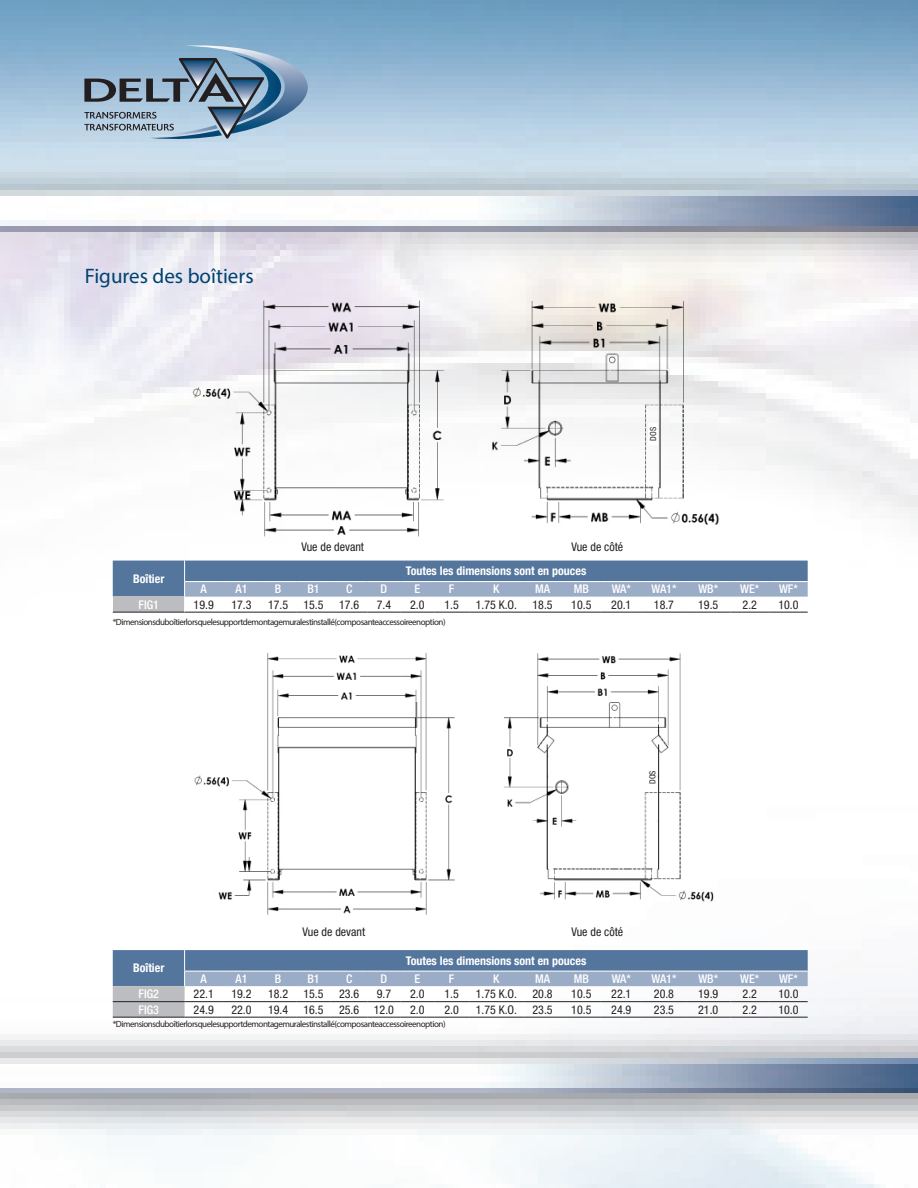
<style>
.page{position:relative;width:918px;height:1188px;background:#fff}
.page>*{position:absolute;margin:0;border:0;box-sizing:border-box;transform-origin:0 0}
.SOUS-TITRE_1{font:21px "Myriad Pro";color:#004270}
.t1{font:condensed 12px "Helvetica Neue LT Std";color:#231f20}
.Voltage_Heading{font:700 condensed 12px "Helvetica Neue LT Std";color:#fff}
.Voltage_Heading-2{font:500 condensed 12px "Helvetica Neue LT Std";color:#fff}
.t2{font:9px "Myriad Pro";letter-spacing:-.05em;color:#231f20}
.t3{font:condensed 8.4px "Helvetica Neue LT Std";color:#231f20}
</style>
<div class="page">
<img style="left:0;top:0;width:918px;height:1188px">
<svg style="left:84px;top:45px;width:224px;height:94px;background:#819eb6"></svg>
<img style="left:187px;top:297px;width:538px;height:242px">
<hr style="left:113px;top:612px;width:72px;height:1px;background:#231f20">
<hr style="left:185px;top:612px;width:38px;height:1px;background:#231f20">
<hr style="left:223px;top:612px;width:37px;height:1px;background:#231f20">
<hr style="left:260px;top:612px;width:36px;height:1px;background:#231f20">
<hr style="left:296px;top:612px;width:35px;height:1px;background:#231f20">
<hr style="left:331px;top:612px;width:37px;height:1px;background:#231f20">
<hr style="left:368px;top:612px;width:32px;height:1px;background:#231f20">
<hr style="left:400px;top:612px;width:34px;height:1px;background:#231f20">
<hr style="left:434px;top:612px;width:35px;height:1px;background:#231f20">
<hr style="left:469px;top:612px;width:54px;height:1px;background:#231f20">
<hr style="left:523px;top:612px;width:39px;height:1px;background:#231f20">
<hr style="left:562px;top:612px;width:39px;height:1px;background:#231f20">
<hr style="left:601px;top:612px;width:41px;height:1px;background:#231f20">
<hr style="left:642px;top:612px;width:44px;height:1px;background:#231f20">
<hr style="left:686px;top:612px;width:44px;height:1px;background:#231f20">
<hr style="left:730px;top:612px;width:39px;height:1px;background:#231f20">
<hr style="left:769px;top:612px;width:39px;height:1px;background:#231f20">
<svg style="left:113px;top:561px;width:695px;height:51px"></svg>
<hr style="left:113px;top:1017px;width:72px;height:1px;background:#231f20">
<svg style="left:113px;top:950px;width:695px;height:67px"></svg>
<hr style="left:113px;top:1001px;width:72px;height:1px;background:#231f20">
<hr style="left:185px;top:1001px;width:38px;height:1px;background:#231f20">
<hr style="left:223px;top:1001px;width:37px;height:1px;background:#231f20">
<hr style="left:260px;top:1001px;width:36px;height:1px;background:#231f20">
<hr style="left:296px;top:1001px;width:35px;height:1px;background:#231f20">
<hr style="left:331px;top:1001px;width:37px;height:1px;background:#231f20">
<hr style="left:368px;top:1001px;width:32px;height:1px;background:#231f20">
<hr style="left:400px;top:1001px;width:34px;height:1px;background:#231f20">
<hr style="left:434px;top:1001px;width:35px;height:1px;background:#231f20">
<hr style="left:469px;top:1001px;width:54px;height:1px;background:#231f20">
<hr style="left:523px;top:1001px;width:39px;height:1px;background:#231f20">
<hr style="left:562px;top:1001px;width:39px;height:1px;background:#231f20">
<hr style="left:601px;top:1001px;width:41px;height:1px;background:#231f20">
<hr style="left:642px;top:1001px;width:44px;height:1px;background:#231f20">
<hr style="left:686px;top:1001px;width:44px;height:1px;background:#231f20">
<hr style="left:730px;top:1001px;width:39px;height:1px;background:#231f20">
<hr style="left:769px;top:1001px;width:39px;height:1px;background:#231f20">
<hr style="left:185px;top:1017px;width:38px;height:1px;background:#231f20">
<hr style="left:223px;top:1017px;width:37px;height:1px;background:#231f20">
<hr style="left:260px;top:1017px;width:36px;height:1px;background:#231f20">
<hr style="left:296px;top:1017px;width:35px;height:1px;background:#231f20">
<hr style="left:331px;top:1017px;width:37px;height:1px;background:#231f20">
<hr style="left:368px;top:1017px;width:32px;height:1px;background:#231f20">
<hr style="left:400px;top:1017px;width:34px;height:1px;background:#231f20">
<hr style="left:434px;top:1017px;width:35px;height:1px;background:#231f20">
<hr style="left:469px;top:1017px;width:54px;height:1px;background:#231f20">
<hr style="left:523px;top:1017px;width:39px;height:1px;background:#231f20">
<hr style="left:562px;top:1017px;width:39px;height:1px;background:#231f20">
<hr style="left:601px;top:1017px;width:41px;height:1px;background:#231f20">
<hr style="left:642px;top:1017px;width:44px;height:1px;background:#231f20">
<hr style="left:686px;top:1017px;width:44px;height:1px;background:#231f20">
<hr style="left:730px;top:1017px;width:39px;height:1px;background:#231f20">
<hr style="left:769px;top:1017px;width:39px;height:1px;background:#231f20">
<img style="left:182px;top:646px;width:543px;height:272px">
<div style="left:648px;top:423px;width:10px;height:21px;background:#fff"></div>
<div style="left:648px;top:767px;width:9px;height:21px;background:#fff"></div>
<p class="SOUS-TITRE_1" style="left:85px;top:263px;width:170px">Figures des boîtiers</p>
<p class="t3" style="left:648px;top:441px;width:15px;rotate:-90deg">DOS</p>
<p class="t1" style="left:301px;top:540px;width:64px">Vue de devant</p>
<p class="t1" style="left:571px;top:540px;width:53px">Vue de côté</p>
<p class="Voltage_Heading" style="left:133px;top:571px;width:33px">Boîtier</p>
<p class="Voltage_Heading" style="left:406px;top:564px;width:182px">Toutes les dimensions sont en pouces</p>
<p class="Voltage_Heading-2" style="left:201px;top:582px;width:8px">A</p>
<p class="Voltage_Heading-2" style="left:235px;top:582px;width:13px">A1</p>
<p class="Voltage_Heading-2" style="left:275px;top:582px;width:8px">B</p>
<p class="Voltage_Heading-2" style="left:307px;top:582px;width:14px">B1</p>
<p class="Voltage_Heading-2" style="left:346px;top:582px;width:8px">C</p>
<p class="Voltage_Heading-2" style="left:381px;top:582px;width:8px">D</p>
<p class="Voltage_Heading-2" style="left:414px;top:582px;width:7px">E</p>
<p class="Voltage_Heading-2" style="left:449px;top:582px;width:7px">F</p>
<p class="Voltage_Heading-2" style="left:493px;top:582px;width:8px">K</p>
<p class="Voltage_Heading-2" style="left:535px;top:582px;width:16px">MA</p>
<p class="Voltage_Heading-2" style="left:574px;top:582px;width:17px">MB</p>
<p class="Voltage_Heading-2" style="left:612px;top:582px;width:21px">WA*</p>
<p class="Voltage_Heading-2" style="left:652px;top:582px;width:26px">WA1*</p>
<p class="Voltage_Heading-2" style="left:698px;top:582px;width:21px">WB*</p>
<p class="Voltage_Heading-2" style="left:740px;top:582px;width:21px">WE*</p>
<p class="Voltage_Heading-2" style="left:779px;top:582px;width:20px">WF*</p>
<p class="Voltage_Heading-2" style="left:138px;top:597px;width:22px">FIG1</p>
<p class="t1" style="left:194px;top:597px;width:22px">19.9</p>
<p class="t1" style="left:231px;top:597px;width:22px">17.3</p>
<p class="t1" style="left:268px;top:597px;width:22px">17.5</p>
<p class="t1" style="left:303px;top:597px;width:22px">15.5</p>
<p class="t1" style="left:339px;top:597px;width:22px">17.6</p>
<p class="t1" style="left:377px;top:597px;width:16px">7.4</p>
<p class="t1" style="left:410px;top:597px;width:16px">2.0</p>
<p class="t1" style="left:445px;top:597px;width:16px">1.5</p>
<p class="t1" style="left:476px;top:597px;width:43px">1.75 K.O.</p>
<p class="t1" style="left:533px;top:597px;width:22px">18.5</p>
<p class="t1" style="left:571px;top:597px;width:22px">10.5</p>
<p class="t1" style="left:611px;top:597px;width:22px">20.1</p>
<p class="t1" style="left:654px;top:597px;width:22px">18.7</p>
<p class="t1" style="left:698px;top:597px;width:22px">19.5</p>
<p class="t1" style="left:743px;top:597px;width:16px">2.2</p>
<p class="t1" style="left:778px;top:597px;width:22px">10.0</p>
<p class="t2" style="left:113px;top:616px;width:334px">* Dimensions du boîtier lorsque le support de montage mural est installé (composante accessoire en option)</p>
<p class="t3" style="left:648px;top:784px;width:15px;rotate:-90deg">DOS</p>
<p class="Voltage_Heading" style="left:133px;top:961px;width:33px">Boîtier</p>
<p class="t1" style="left:303px;top:925px;width:64px">Vue de devant</p>
<p class="t1" style="left:571px;top:925px;width:53px">Vue de côté</p>
<p class="Voltage_Heading" style="left:406px;top:953px;width:182px">Toutes les dimensions sont en pouces</p>
<p class="Voltage_Heading-2" style="left:201px;top:972px;width:8px">A</p>
<p class="Voltage_Heading-2" style="left:235px;top:972px;width:13px">A1</p>
<p class="Voltage_Heading-2" style="left:275px;top:972px;width:8px">B</p>
<p class="Voltage_Heading-2" style="left:307px;top:972px;width:14px">B1</p>
<p class="Voltage_Heading-2" style="left:346px;top:972px;width:8px">C</p>
<p class="Voltage_Heading-2" style="left:381px;top:972px;width:8px">D</p>
<p class="Voltage_Heading-2" style="left:414px;top:972px;width:7px">E</p>
<p class="Voltage_Heading-2" style="left:449px;top:972px;width:7px">F</p>
<p class="Voltage_Heading-2" style="left:493px;top:972px;width:8px">K</p>
<p class="Voltage_Heading-2" style="left:535px;top:972px;width:16px">MA</p>
<p class="Voltage_Heading-2" style="left:574px;top:972px;width:17px">MB</p>
<p class="Voltage_Heading-2" style="left:612px;top:972px;width:21px">WA*</p>
<p class="Voltage_Heading-2" style="left:652px;top:972px;width:26px">WA1*</p>
<p class="Voltage_Heading-2" style="left:698px;top:972px;width:21px">WB*</p>
<p class="Voltage_Heading-2" style="left:740px;top:972px;width:21px">WE*</p>
<p class="Voltage_Heading-2" style="left:779px;top:972px;width:20px">WF*</p>
<p class="Voltage_Heading-2" style="left:138px;top:987px;width:22px">FIG2</p>
<p class="t1" style="left:194px;top:987px;width:22px">22.1</p>
<p class="t1" style="left:231px;top:987px;width:22px">19.2</p>
<p class="t1" style="left:268px;top:987px;width:22px">18.2</p>
<p class="t1" style="left:303px;top:987px;width:22px">15.5</p>
<p class="t1" style="left:339px;top:987px;width:22px">23.6</p>
<p class="t1" style="left:377px;top:987px;width:16px">9.7</p>
<p class="t1" style="left:410px;top:987px;width:16px">2.0</p>
<p class="t1" style="left:445px;top:987px;width:16px">1.5</p>
<p class="t1" style="left:476px;top:987px;width:43px">1.75 K.O.</p>
<p class="t1" style="left:533px;top:987px;width:22px">20.8</p>
<p class="t1" style="left:571px;top:987px;width:22px">10.5</p>
<p class="t1" style="left:611px;top:987px;width:22px">22.1</p>
<p class="t1" style="left:654px;top:987px;width:22px">20.8</p>
<p class="t1" style="left:698px;top:987px;width:22px">19.9</p>
<p class="t1" style="left:743px;top:987px;width:16px">2.2</p>
<p class="t1" style="left:778px;top:987px;width:22px">10.0</p>
<p class="Voltage_Heading-2" style="left:138px;top:1002px;width:22px">FIG3</p>
<p class="t1" style="left:194px;top:1003px;width:22px">24.9</p>
<p class="t1" style="left:231px;top:1003px;width:22px">22.0</p>
<p class="t1" style="left:268px;top:1003px;width:22px">19.4</p>
<p class="t1" style="left:303px;top:1003px;width:22px">16.5</p>
<p class="t1" style="left:339px;top:1003px;width:22px">25.6</p>
<p class="t1" style="left:374px;top:1003px;width:22px">12.0</p>
<p class="t1" style="left:410px;top:1003px;width:16px">2.0</p>
<p class="t1" style="left:445px;top:1003px;width:16px">2.0</p>
<p class="t1" style="left:476px;top:1003px;width:43px">1.75 K.O.</p>
<p class="t1" style="left:533px;top:1003px;width:22px">23.5</p>
<p class="t1" style="left:571px;top:1003px;width:22px">10.5</p>
<p class="t1" style="left:611px;top:1003px;width:22px">24.9</p>
<p class="t1" style="left:654px;top:1003px;width:22px">23.5</p>
<p class="t1" style="left:698px;top:1003px;width:22px">21.0</p>
<p class="t1" style="left:743px;top:1003px;width:16px">2.2</p>
<p class="t1" style="left:778px;top:1003px;width:22px">10.0</p>
<p class="t2" style="left:113px;top:1019px;width:334px">* Dimensions du boîtier lorsque le support de montage mural est installé (composante accessoire en option)</p>
</div>
